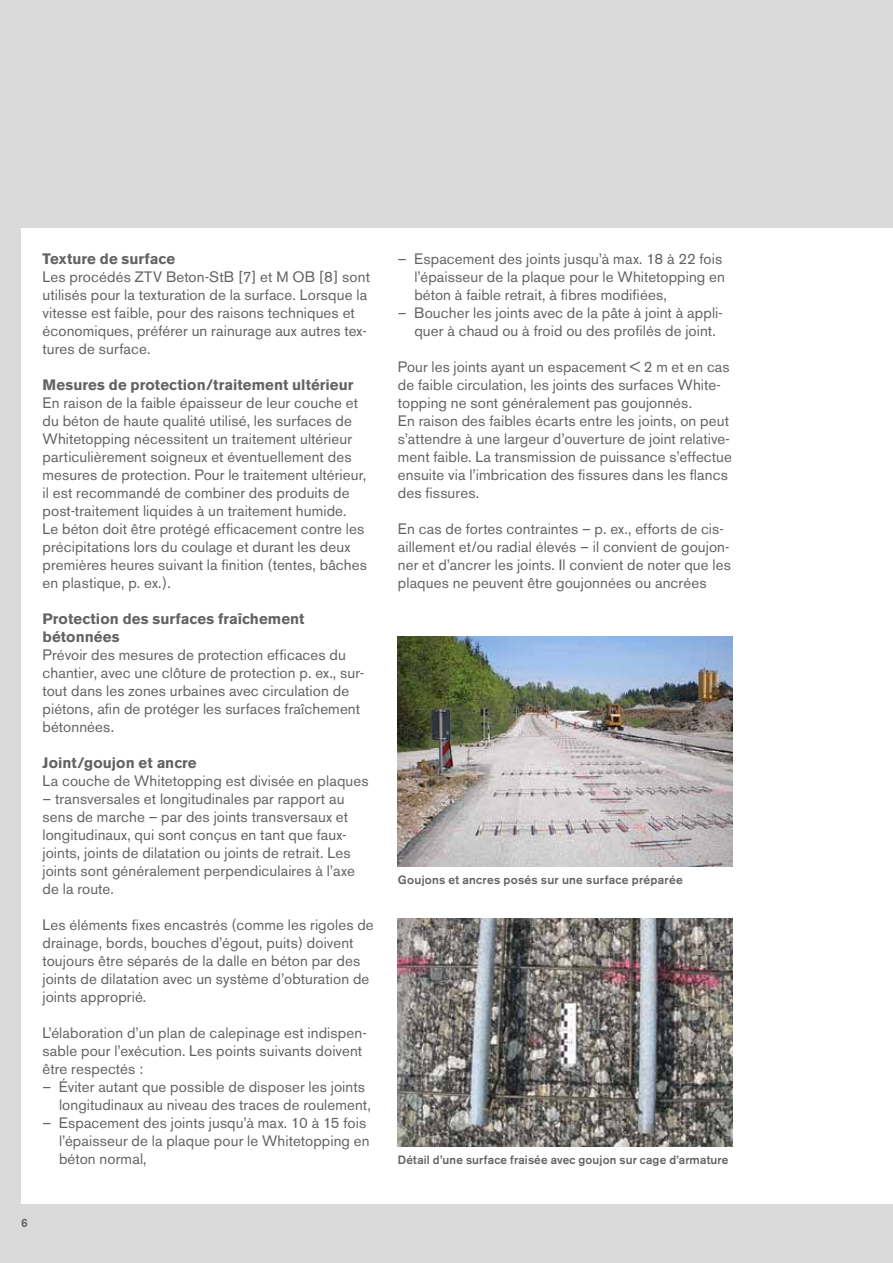
<style>
.page{position:relative;width:893px;height:1263px;background:#dadada}
.page>*{position:absolute;margin:0;border:0;box-sizing:border-box;transform-origin:0 0}
.t1{font:15px/18px "Akzidenz Grotesk BE";letter-spacing:.01em;color:#646363}
.t2{font:700 15px/18px "Akzidenz Grotesk BE";letter-spacing:.005em;color:#646363}
.t3{font:500 12px "Akzidenz Grotesk BE";letter-spacing:.02em;color:#646363}
</style>
<div class="page">
<div style="left:21px;top:228px;width:872px;height:975px;background:#fff"></div>
<img style="left:398px;top:636px;width:334px;height:230px">
<img style="left:398px;top:918px;width:334px;height:228px">
<p class="t2" style="left:43px;top:250px;width:134px">Texture de surface</p>
<p class="t1" style="left:43px;top:268px;width:329px">Les procédés ZTV Beton-StB [7] et M OB [8] sont utilisés pour la texturation de la surface. Lorsque la vitesse est faible, pour des raisons techniques et économiques, préférer un rainurage aux autres tex&shy;tures de surface.</p>
<p class="t2" style="left:43px;top:376px;width:312px">Mesures de protection/traitement ultérieur</p>
<p class="t1" style="left:43px;top:394px;width:326px">En raison de la faible épaisseur de leur couche et du béton de haute qualité utilisé, les surfaces de Whitetopping nécessitent un traitement ultérieur particulièrement soigneux et éventuellement des mesures de protection. Pour le traitement ultérieur, il est recommandé de combiner des produits de post-traitement liquides à un traitement humide.<br>Le béton doit être protégé efficacement contre les précipitations lors du coulage et durant les deux premières heures suivant la finition (tentes, bâches en plastique, p. ex.).</p>
<p class="t2" style="left:43px;top:610px;width:264px">Protection des surfaces fraîchement bétonnées</p>
<p class="t1" style="left:43px;top:646px;width:323px">Prévoir des mesures de protection efficaces du chantier, avec une clôture de protection p. ex., sur&shy;tout dans les zones urbaines avec circulation de piétons, afin de protéger les surfaces fraîchement bétonnées.</p>
<p class="t2" style="left:43px;top:754px;width:156px">Joint/goujon et ancre</p>
<p class="t1" style="left:43px;top:772px;width:328px">La couche de Whitetopping est divisée en plaques</p>
<p class="t1" style="left:43px;top:790px;width:314px">– transversales et longitudinales par rapport au sens de marche – par des joints transversaux et longitudinaux, qui sont conçus en tant que faux&shy;joints, joints de dilatation ou joints de retrait. Les joints sont généralement perpendiculaires à l’axe de la route.</p>
<p class="t1" style="left:43px;top:916px;width:333px">Les éléments fixes encastrés (comme les rigoles de drainage, bords, bouches d’égout, puits) doivent toujours être séparés de la dalle en béton par des joints de dilatation avec un système d’obturation de joints approprié.</p>
<p class="t1" style="left:43px;top:1024px;width:326px">L’élaboration d’un plan de calepinage est indispen&shy;sable pour l’exécution. Les points suivants doivent être respectés :</p>
<p class="t1" style="left:59px;top:1078px;width:313px;text-indent:-16px">– Éviter autant que possible de disposer les joints longitudinaux au niveau des traces de roulement,</p>
<p class="t1" style="left:59px;top:1114px;width:312px;text-indent:-16px">– Espacement des joints jusqu’à max. 10 à 15 fois l’épaisseur de la plaque pour le Whitetopping en béton normal,</p>
<p class="t3" style="left:21px;top:1215px;width:8px">6</p>
<p class="t1" style="left:414px;top:250px;width:312px;text-indent:-16px">– Espacement des joints jusqu’à max. 18 à 22 fois l’épaisseur de la plaque pour le Whitetopping en béton à faible retrait, à fibres modifiées,</p>
<p class="t1" style="left:414px;top:304px;width:310px;text-indent:-16px">– Boucher les joints avec de la pâte à joint à appli&shy;quer à chaud ou à froid ou des profilés de joint.</p>
<p class="t1" style="left:398px;top:358px;width:336px">Pour les joints ayant un espacement &lt; 2 m et en cas de faible circulation, les joints des surfaces White&shy;topping ne sont généralement pas goujonnés.<br>En raison des faibles écarts entre les joints, on peut s’attendre à une largeur d’ouverture de joint relative&shy;ment faible. La transmission de puissance s’effectue ensuite via l’imbrication des fissures dans les flancs des fissures.</p>
<p class="t1" style="left:398px;top:520px;width:335px">En cas de fortes contraintes – p. ex., efforts de cis&shy;aillement et/ou radial élevés – il convient de goujon&shy;ner et d’ancrer les joints. Il convient de noter que les plaques ne peuvent être goujonnées ou ancrées</p>
<p class="t3" style="left:398px;top:872px;width:286px">Goujons et ancres posés sur une surface préparée</p>
<p class="t3" style="left:398px;top:1152px;width:332px">Détail d’une surface fraisée avec goujon sur cage d’armature</p>
</div>
